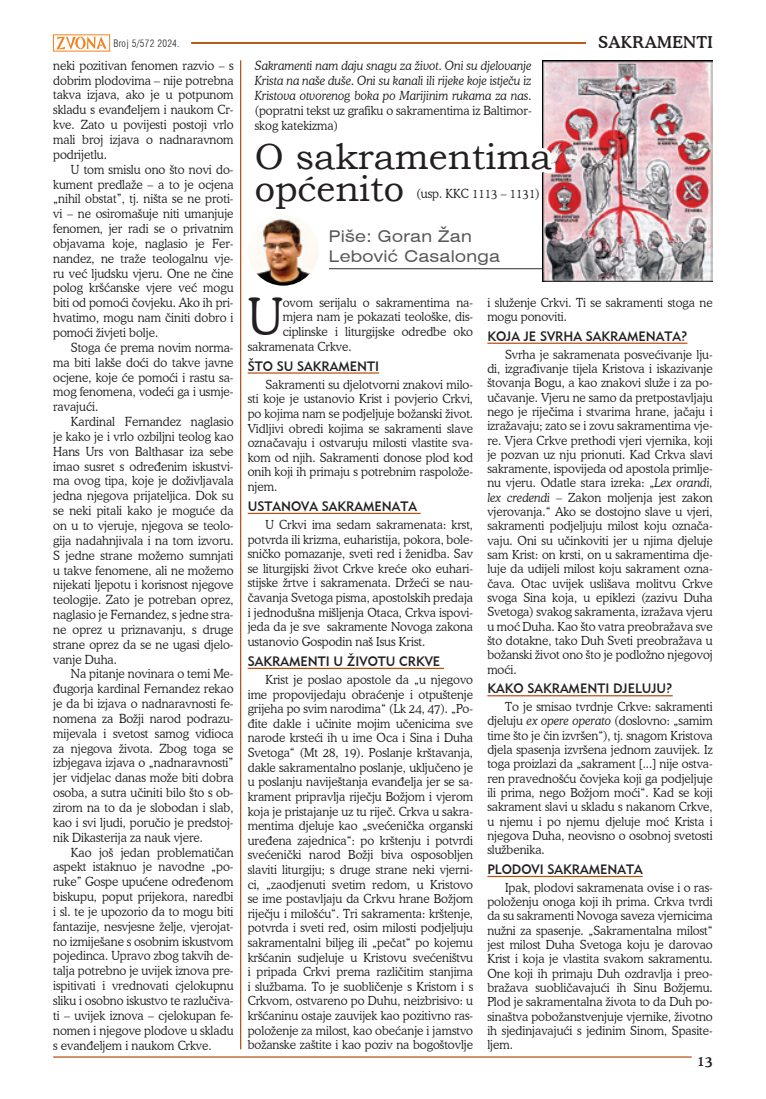
<style>
.page{position:relative;width:766px;height:1099px;background:#fff}
.page>*{position:absolute;margin:0;border:0;box-sizing:border-box;transform-origin:0 0}
.t1{font:300 51.12px "Cooper BT";color:#231f20;scale:.96 1}
.t2{font:36.25px/31.2px "Bookman Old Style";color:#231f20}
.t3{font:expanded 16.25px/19.8px "Swiss 721 BT";letter-spacing:.02em;color:#57585a}
.t4{font:500 16.25px "Cooper BT";letter-spacing:.02em;color:#231f20}
.t5{font:500 13.75px "Cooper BT";color:#231f20}
.t6{font:13.62px "Geometric 415 BT Medium A";color:#231f20;scale:.96 1}
.t7{font:300 12.5px/14.9px "Cooper BT";color:#231f20;text-align:justify;scale:.95 1}
.t8{font:italic 300 12.5px/15px "Cooper BT";color:#231f20;text-align:justify;scale:.95 1}
.t9{font:300 12.38px/14.4px "Cooper BT";color:#231f20;text-align:justify;scale:.96 1}
.t10{font:300 condensed 10px "Swiss 721 BT";letter-spacing:.03em;color:#231f20}
.s1{font-style:italic}
</style>
<div class="page">
<hr style="left:191px;top:42px;width:521px;height:2px;background:#b45212">
<hr style="left:53px;top:1056px;width:638px;height:1px;background:#b45212">
<svg style="left:56px;top:37px;width:51px;height:12px"></svg>
<hr style="left:248px;top:372px;width:131px;height:1px;background:#b45212">
<hr style="left:248px;top:513px;width:172px;height:1px;background:#b45212">
<hr style="left:248px;top:667px;width:196px;height:2px;background:#b45212">
<hr style="left:487px;top:342px;width:200px;height:2px;background:#b45212">
<hr style="left:487px;top:695px;width:185px;height:1px;background:#b45212">
<hr style="left:487px;top:875px;width:155px;height:2px;background:#b45212">
<hr style="left:329px;top:268px;width:329px;height:1px;background:#57585a">
<img style="left:248px;top:215px;width:70px;height:71px;border-radius:35px">
<div style="left:586px;top:32px;width:126px;height:18px;background:#fff"></div>
<hr style="left:240px;top:60px;width:1px;height:989px;background:#b45212">
<img style="left:542px;top:60px;width:170px;height:221px">
<svg style="left:273px;top:133px;width:286px;height:84px"></svg>
<p class="t10" style="left:113px;top:37px;width:68px">Broj 5/572 2024.</p>
<p class="t7" style="left:53px;top:58px;width:191px">neki pozitivan fenomen razvio – s dobrim plodovima – nije potrebna takva izjava, ako je u potpunom skladu s evanđeljem i naukom Cr&shy;kve. Zato u povijesti postoji vrlo mali broj izjava o nadnaravnom podrijetlu.</p>
<p class="t7" style="left:53px;top:162px;width:191px;text-indent:18px">U tom smislu ono što novi do&shy;kument predlaže – a to je ocjena „nihil obstat”, tj. ništa se ne proti&shy;vi – ne osiromašuje niti umanjuje fenomen, jer radi se o privatnim objavama koje, naglasio je Fer&shy;nandez, ne traže teologalnu vje&shy;ru već ljudsku vjeru. One ne čine polog kršćanske vjere već mogu biti od pomoći čovjeku. Ako ih pri&shy;hvatimo, mogu nam činiti dobro i pomoći živjeti bolje.</p>
<p class="t7" style="left:53px;top:340px;width:191px;text-indent:18px">Stoga će prema novim norma&shy;ma biti lakše doći do takve javne ocjene, koje će pomoći i rastu sa&shy;mog fenomena, vodeći ga i usmje&shy;ravajući.</p>
<p class="t7" style="left:53px;top:414px;width:191px;text-indent:18px">Kardinal Fernandez naglasio je kako je i vrlo ozbiljni teolog kao Hans Urs von Balthasar iza sebe imao susret s određenim iskustvi&shy;ma ovog tipa, koje je doživljavala jedna njegova prijateljica. Dok su se neki pitali kako je moguće da on u to vjeruje, njegova se teolo&shy;gija nadahnjivala i na tom izvoru.<br>S jedne strane možemo sumnjati u takve fenomene, ali ne možemo nijekati ljepotu i korisnost njegove teologije. Zato je potreban oprez, naglasio je Fernandez, s jedne stra&shy;ne oprez u priznavanju, s druge strane oprez da se ne ugasi djelo&shy;vanje Duha.</p>
<p class="t7" style="left:53px;top:666px;width:191px;text-indent:18px">Na pitanje novinara o temi Me&shy;đugorja kardinal Fernandez rekao je da bi izjava o nadnaravnosti fe&shy;nomena za Božji narod podrazu&shy;mijevala i svetost samog vidioca za njegova života. Zbog toga se izbjegava izjava o „nadnaravnosti” jer vidjelac danas može biti dobra osoba, a sutra učiniti bilo što s ob&shy;zirom na to da je slobodan i slab, kao i svi ljudi, poručio je predstoj&shy;nik Dikasterija za nauk vjere.</p>
<p class="t7" style="left:53px;top:844px;width:191px;text-indent:18px">Kao još jedan problematičan aspekt istaknuo je navodne „po&shy;ruke” Gospe upućene određenom biskupu, poput prijekora, naredbi i sl. te je upozorio da to mogu biti fantazije, nesvjesne želje, vjerojat&shy;no izmiješane s osobnim iskustvom pojedinca. Upravo zbog takvih de&shy;talja potrebno je uvijek iznova pre&shy;ispitivati i vrednovati cjelokupnu sliku i osobno iskustvo te razlučiva&shy;ti – uvijek iznova – cjelokupan fe&shy;nomen i njegove plodove u skladu s evanđeljem i naukom Crkve.</p>
<p class="t8" style="left:255px;top:58px;width:293px">Sakramenti nam daju snagu za život. Oni su djelovanje Krista na naše duše. Oni su kanali ili rijeke koje istječu iz Kristova otvorenog boka po Marijinim rukama za nas.</p>
<p class="t7" style="left:255px;top:103px;width:293px">(popratni tekst uz grafiku o sakramentima iz Baltimor&shy;skog katekizma)</p>
<h2 class="t2" style="left:255px;top:141px;width:298px">O sakramentima općenito</h2>
<p class="t7" style="left:416px;top:186px;width:131px">(usp. KKC 1113 – 1131)</p>
<h3 class="t3" style="left:329px;top:226px;width:172px">Piše: Goran Žan<br>Lebović Casalonga</h3>
<h3 class="t4" style="left:598px;top:32px;width:116px">SAKRAMENTI</h3>
<h1 class="t1" style="left:248px;top:286px;width:38px">U</h1>
<p class="t9" style="left:283px;top:295px;width:200px">ovom serijalu o sakramentima na-</p>
<p class="t9" style="left:283px;top:309px;width:200px">mjera nam je pokazati teološke, dis-</p>
<p class="t9" style="left:283px;top:324px;width:200px">ciplinske i liturgijske odredbe oko</p>
<p class="t9" style="left:248px;top:339px;width:110px">sakramenata Crkve.</p>
<p class="t6" style="left:248px;top:357px;width:136px">ŠTO SU SAKRAMENTI</p>
<p class="t9" style="left:248px;top:377px;width:236px;text-indent:18px">Sakramenti su djelotvorni znakovi milo&shy;sti koje je ustanovio Krist i povjerio Crkvi, po kojima nam se podjeljuje božanski život.<br>Vidljivi obredi kojima se sakramenti slave označavaju i ostvaruju milosti vlastite sva&shy;kom od njih. Sakramenti donose plod kod onih koji ih primaju s potrebnim raspolože&shy;njem.</p>
<p class="t6" style="left:248px;top:498px;width:37px">US TANO</p>
<p class="t6" style="left:301px;top:498px;width:86px">VA SAKRAMENA</p>
<p class="t6" style="left:400px;top:498px;width:19px">TA</p>
<p class="t9" style="left:248px;top:517px;width:236px;text-indent:18px">U Crkvi ima sedam sakramenata: krst, potvrda ili krizma, euharistija, pokora, bole&shy;sničko pomazanje, sveti red i ženidba. Sav se liturgijski život Crkve kreće oko euhari&shy;stijske žrtve i sakramenata. Držeći se nau&shy;čavanja Svetoga pisma, apostolskih predaja i jednodušna mišljenja Otaca, Crkva ispovi&shy;jeda da je sve sakramente Novoga zakona ustanovio Gospodin naš Isus Krist.</p>
<p class="t6" style="left:248px;top:652px;width:200px">SAKRAMENTI U ŽIVOTU CRKVE</p>
<p class="t9" style="left:248px;top:672px;width:236px;text-indent:18px">Krist je poslao apostole da „u njegovo ime propovijedaju obraćenje i otpuštenje grijeha po svim narodima“ (Lk 24, 47). „Po&shy;đite dakle i učinite mojim učenicima sve narode krsteći ih u ime Oca i Sina i Duha Svetoga“ (Mt 28, 19). Poslanje krštavanja, dakle sakramentalno poslanje, uključeno je u poslanju naviještanja evanđelja jer se sa&shy;krament pripravlja riječju Božjom i vjerom koja je pristajanje uz tu riječ. Crkva u sakra&shy;mentima djeluje kao „svećenička organski uređena zajednica“: po krštenju i potvrdi svećenički narod Božji biva osposobljen slaviti liturgiju; s druge strane neki vjerni&shy;ci, „zaodjenuti svetim redom, u Kristovo se ime postavljaju da Crkvu hrane Božjom riječju i milošću“. Tri sakramenta: krštenje, potvrda i sveti red, osim milosti podjeljuju sakramentalni biljeg ili „pečat“ po kojemu kršćanin sudjeluje u Kristovu svećeništvu i pripada Crkvi prema različitim stanjima i službama. To je suobličenje s Kristom i s Crkvom, ostvareno po Duhu, neizbrisivo: u kršćaninu ostaje zauvijek kao pozitivno ras&shy;položenje za milost, kao obećanje i jamstvo božanske zaštite i kao poziv na bogoštovlje</p>
<p class="t9" style="left:487px;top:295px;width:236px">i služenje Crkvi. Ti se sakramenti stoga ne mogu ponoviti.</p>
<p class="t6" style="left:487px;top:327px;width:19px">KOJA</p>
<p class="t6" style="left:523px;top:327px;width:130px">JE SVRHA SAKRAMENA</p>
<p class="t6" style="left:664px;top:327px;width:25px">TA?</p>
<p class="t9" style="left:487px;top:347px;width:236px;text-indent:18px">Svrha je sakramenata posvećivanje lju&shy;di, izgrađivanje tijela Kristova i iskazivanje štovanja Bogu, a kao znakovi služe i za po&shy;učavanje. Vjeru ne samo da pretpostavljaju nego je riječima i stvarima hrane, jačaju i izražavaju; zato se i zovu sakramentima vje&shy;re. Vjera Crkve prethodi vjeri vjernika, koji je pozvan uz nju prionuti. Kad Crkva slavi sakramente, ispovijeda od apostola primlje&shy;nu vjeru. Odatle stara izreka: „<span class="s1">Lex orandi, lex credendi</span> – Zakon moljenja jest zakon vjerovanja.“ Ako se dostojno slave u vjeri, sakramenti podjeljuju milost koju označa&shy;vaju. Oni su učinkoviti jer u njima djeluje sam Krist: on krsti, on u sakramentima dje&shy;luje da udijeli milost koju sakrament ozna&shy;čava. Otac uvijek uslišava molitvu Crkve svoga Sina koja, u epiklezi (zazivu Duha Svetoga) svakog sakramenta, izražava vjeru u moć Duha. Kao što vatra preobražava sve što dotakne, tako Duh Sveti preobražava u božanski život ono što je podložno njegovoj moći.</p>
<p class="t6" style="left:487px;top:680px;width:20px">KAKO</p>
<p class="t6" style="left:527px;top:680px;width:98px">SAKRAMENTI DJEL</p>
<p class="t6" style="left:641px;top:680px;width:34px">UJU?</p>
<p class="t9" style="left:487px;top:699px;width:236px;text-indent:18px">To je smisao tvrdnje Crkve: sakramenti djeluju <span class="s1">ex opere operato</span> (doslovno: „samim time što je čin izvršen“), tj. snagom Kristova djela spasenja izvršena jednom zauvijek. Iz toga proizlazi da „sakrament [...] nije ostva&shy;ren pravednošću čovjeka koji ga podjeljuje ili prima, nego Božjom moći“. Kad se koji sakrament slavi u skladu s nakanom Crkve, u njemu i po njemu djeluje moć Krista i njegova Duha, neovisno o osobnoj svetosti službenika.</p>
<p class="t6" style="left:487px;top:860px;width:19px">PLODO</p>
<p class="t6" style="left:531px;top:860px;width:82px">VI SAKRAMENA</p>
<p class="t6" style="left:626px;top:860px;width:19px">TA</p>
<p class="t9" style="left:487px;top:880px;width:236px;text-indent:18px">Ipak, plodovi sakramenata ovise i o ras&shy;položenju onoga koji ih prima. Crkva tvrdi da su sakramenti Novoga saveza vjernicima nužni za spasenje. „Sakramentalna milost“ jest milost Duha Svetoga koju je darovao Krist i koja je vlastita svakom sakramentu.<br>One koji ih primaju Duh ozdravlja i preo&shy;bražava suobličavajući ih Sinu Božjemu.<br>Plod je sakramentalna života to da Duh po&shy;sinaštva pobožanstvenjuje vjernike, životno ih sjedinjavajući s jedinim Sinom, Spasite&shy;ljem.</p>
<p class="t5" style="left:697px;top:1052px;width:17px">13</p>
</div>
